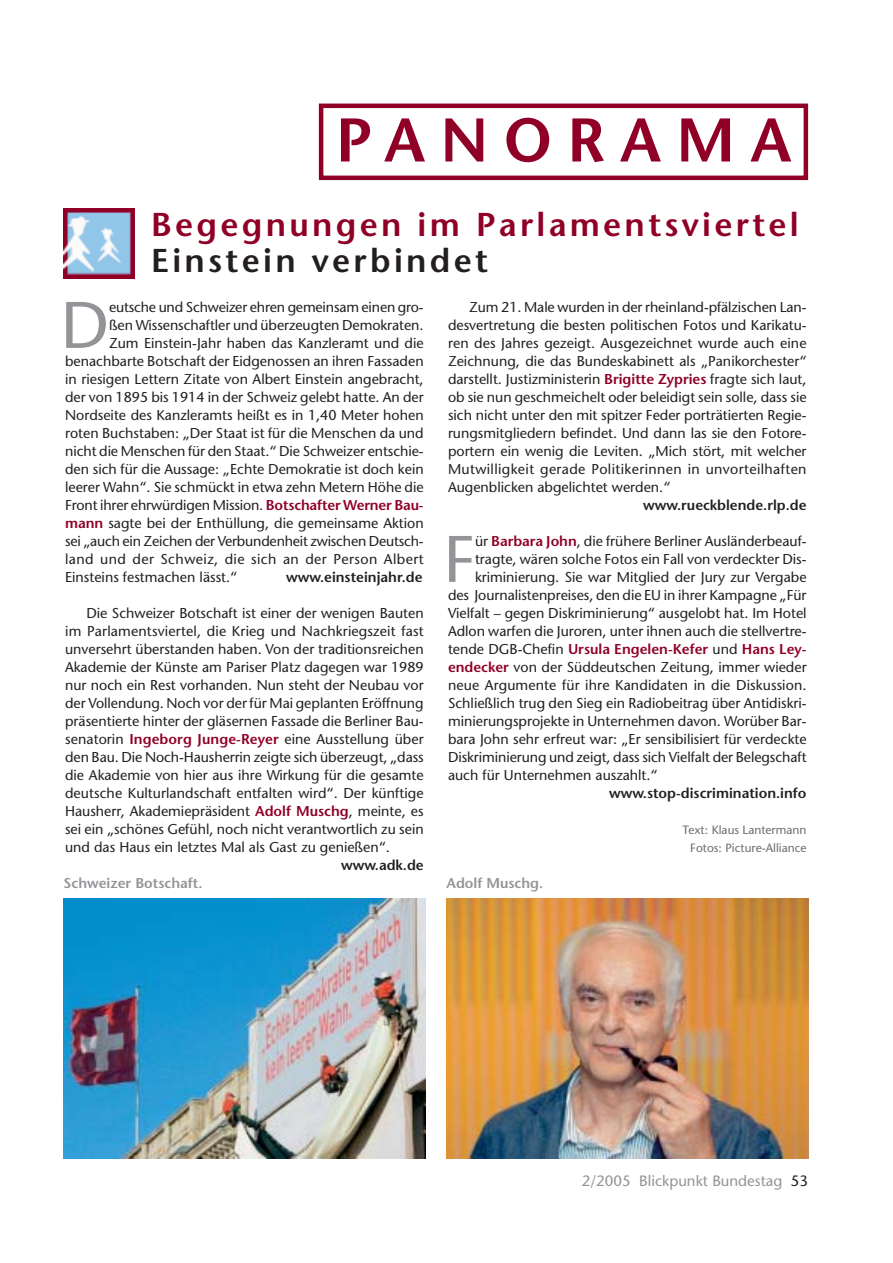
<style>
.page{position:relative;width:893px;height:1263px;background:#fff}
.page>*{position:absolute;margin:0;border:0;box-sizing:border-box;transform-origin:0 0}
.t1{font:65.7px "Stone Sans";color:#939497}
.t2{font:600 61.5px "Stone Sans";letter-spacing:.25em;color:#900026}
.t3{font:600 33px "Stone Sans";letter-spacing:.1em;color:#900026}
.t4{font:600 33px "Stone Sans";letter-spacing:.1em;color:#231f1f}
.t5{font:15px "Stone Sans";color:#939497}
.t6{font:14.25px/18px "Stone Sans";color:#231f1f;text-align:justify}
.t7{font:600 14.25px "Stone Sans";color:#231f1f}
.t8{font:600 14.25px "Stone Sans";color:#900026}
.t9{font:14.25px "Stone Sans";letter-spacing:.03em;color:#231f1f}
.t10{font:600 14.25px "Stone Sans";color:#939497}
.t11{font:12px/18px "Stone Sans";color:#6c6d70;text-align:right}
.s1{font-weight:600;color:#900026}
.s2{font-weight:400;color:#231f1f}
.s3{color:#231f1f}
</style>
<div class="page">
<div style="left:319px;top:104px;width:489px;height:76px;border:4px solid #900026"></div>
<img style="left:64px;top:208px;width:70px;height:70px">
<img style="left:64px;top:899px;width:361px;height:259px">
<img style="left:446px;top:899px;width:362px;height:259px">
<h2 class="t2" style="left:336px;top:116px;width:457px">PANORAMA</h2>
<h3 class="t3" style="left:151px;top:212px;width:649px">Begegnungen im Parlamentsviertel</h3>
<h3 class="t4" style="left:151px;top:248px;width:338px">Einstein verbindet</h3>
<p class="t6" style="left:448px;top:299px;width:360px;text-indent:21px">Zum 21. Male wurden in der rheinland-pfälzischen Lan&shy;desvertretung die besten politischen Fotos und Karikatu&shy;ren des Jahres gezeigt. Ausgezeichnet wurde auch eine Zeichnung, die das Bundeskabinett als „Panikorchester“ darstellt. Justizministerin <span class="s1">Brigitte Zypries</span> fragte sich laut, ob sie nun geschmeichelt oder beleidigt sein solle, dass sie sich nicht unter den mit spitzer Feder porträtierten Regie&shy;rungsmitgliedern befindet. Und dann las sie den Fotore&shy;portern ein wenig die Leviten. „Mich stört, mit welcher Mutwilligkeit gerade Politikerinnen in unvorteilhaften Augenblicken abgelichtet werden.“</p>
<p class="t7" style="left:643px;top:499px;width:165px">www.rueckblende.rlp.de</p>
<h1 class="t1" style="left:443px;top:534px;width:33px">F</h1>
<p class="t6" style="left:475px;top:533px;width:333px">ür <span class="s1">Barbara John</span>, die frühere Berliner Ausländerbeauf-</p>
<h1 class="t1" style="left:61px;top:300px;width:50px">D</h1>
<p class="t6" style="left:109px;top:299px;width:316px">eutsche und Schweizer ehren gemeinsam einen gro-</p>
<p class="t6" style="left:109px;top:317px;width:316px">ßen Wissenschaftler und überzeugten Demokraten.</p>
<p class="t6" style="left:109px;top:335px;width:316px">Zum Einstein-Jahr haben das Kanzleramt und die</p>
<p class="t6" style="left:65px;top:353px;width:360px">benachbarte Botschaft der Eidgenossen an ihren Fassaden</p>
<p class="t6" style="left:65px;top:371px;width:360px">in riesigen Lettern Zitate von Albert Einstein angebracht,</p>
<p class="t6" style="left:65px;top:389px;width:360px">der von 1895 bis 1914 in der Schweiz gelebt hatte. An der</p>
<p class="t6" style="left:65px;top:407px;width:360px">Nordseite des Kanzleramts heißt es in 1,40 Meter hohen</p>
<p class="t6" style="left:65px;top:425px;width:360px">roten Buchstaben: „Der Staat ist für die Menschen da und</p>
<p class="t6" style="left:65px;top:443px;width:360px">nicht die Menschen für den Staat.“ Die Schweizer entschie-</p>
<p class="t6" style="left:65px;top:461px;width:360px">den sich für die Aussage: „Echte Demokratie ist doch kein</p>
<p class="t6" style="left:65px;top:479px;width:360px">leerer Wahn“. Sie schmückt in etwa zehn Metern Höhe die</p>
<p class="t6" style="left:65px;top:497px;width:360px">Front ihrer ehrwürdigen Mission. <span class="s1">Botschafter Werner Bau-</span></p>
<p class="t6" style="left:65px;top:515px;width:360px"><span class="s1">mann</span> sagte bei der Enthüllung, die gemeinsame Aktion</p>
<p class="t6" style="left:65px;top:533px;width:360px">sei „auch ein Zeichen der Verbundenheit zwischen Deutsch-</p>
<p class="t9" style="left:65px;top:553px;width:360px">land und der Schweiz, die sich an der Person Albert</p>
<p class="t6" style="left:65px;top:569px;width:174px">Einsteins festmachen lässt.“</p>
<p class="t7" style="left:286px;top:571px;width:138px">www.einsteinjahr.de</p>
<p class="t6" style="left:65px;top:605px;width:360px;text-indent:21px">Die Schweizer Botschaft ist einer der wenigen Bauten im Parlamentsviertel, die Krieg und Nachkriegszeit fast unversehrt überstanden haben. Von der traditionsreichen Akademie der Künste am Pariser Platz dagegen war 1989 nur noch ein Rest vorhanden. Nun steht der Neubau vor der Vollendung. Noch vor der für Mai geplanten Eröffnung präsentierte hinter der gläsernen Fassade die Berliner Bau&shy;senatorin <span class="s1">Ingeborg Junge-Reyer</span> eine Ausstellung über den Bau. Die Noch-Hausherrin zeigte sich überzeugt, „dass die Akademie von hier aus ihre Wirkung für die gesamte deutsche Kulturlandschaft entfalten wird“. Der künftige Hausherr, Akademiepräsident <span class="s1">Adolf Muschg</span>, meinte, es sei ein „schönes Gefühl, noch nicht verantwortlich zu sein und das Haus ein letztes Mal als Gast zu genießen“.</p>
<p class="t7" style="left:341px;top:859px;width:84px">www.adk.de</p>
<p class="t6" style="left:475px;top:551px;width:333px">tragte, wären solche Fotos ein Fall von verdeckter Dis-</p>
<p class="t6" style="left:475px;top:569px;width:333px">kriminierung. Sie war Mitglied der Jury zur Vergabe</p>
<p class="t6" style="left:448px;top:587px;width:360px">des Journalistenpreises, den die EU in ihrer Kampagne „Für</p>
<p class="t6" style="left:448px;top:605px;width:360px">Vielfalt – gegen Diskriminierung“ ausgelobt hat. Im Hotel</p>
<p class="t6" style="left:448px;top:623px;width:360px">Adlon warfen die Juroren, unter ihnen auch die stellvertre-</p>
<p class="t8" style="left:448px;top:643px;width:360px"><span class="s2">tende DGB-Chefin</span> Ursula Engelen-Kefer <span class="s2">und</span> Hans Ley-</p>
<p class="t6" style="left:448px;top:659px;width:360px"><span class="s1">endecker</span> von der Süddeutschen Zeitung, immer wieder</p>
<p class="t6" style="left:448px;top:677px;width:360px">neue Argumente für ihre Kandidaten in die Diskussion.</p>
<p class="t6" style="left:448px;top:695px;width:360px">Schließlich trug den Sieg ein Radiobeitrag über Antidiskri-</p>
<p class="t6" style="left:448px;top:713px;width:360px">minierungsprojekte in Unternehmen davon. Worüber Bar-</p>
<p class="t6" style="left:448px;top:731px;width:360px">bara John sehr erfreut war: „Er sensibilisiert für verdeckte</p>
<p class="t6" style="left:448px;top:749px;width:360px">Diskriminierung und zeigt, dass sich Vielfalt der Belegschaft</p>
<p class="t6" style="left:448px;top:767px;width:211px">auch für Unternehmen auszahlt.“</p>
<p class="t7" style="left:609px;top:787px;width:199px">www.stop-discrimination.info</p>
<p class="t11" style="left:682px;top:822px;width:126px">Text: Klaus Lantermann<br>Fotos: Picture-Alliance</p>
<p class="t10" style="left:64px;top:877px;width:140px">Schweizer Botschaft.</p>
<p class="t10" style="left:446px;top:877px;width:98px">Adolf Muschg.</p>
<p class="t5" style="left:581px;top:1175px;width:228px">2/2005 Blickpunkt Bundestag <span class="s3">53</span></p>
</div>
